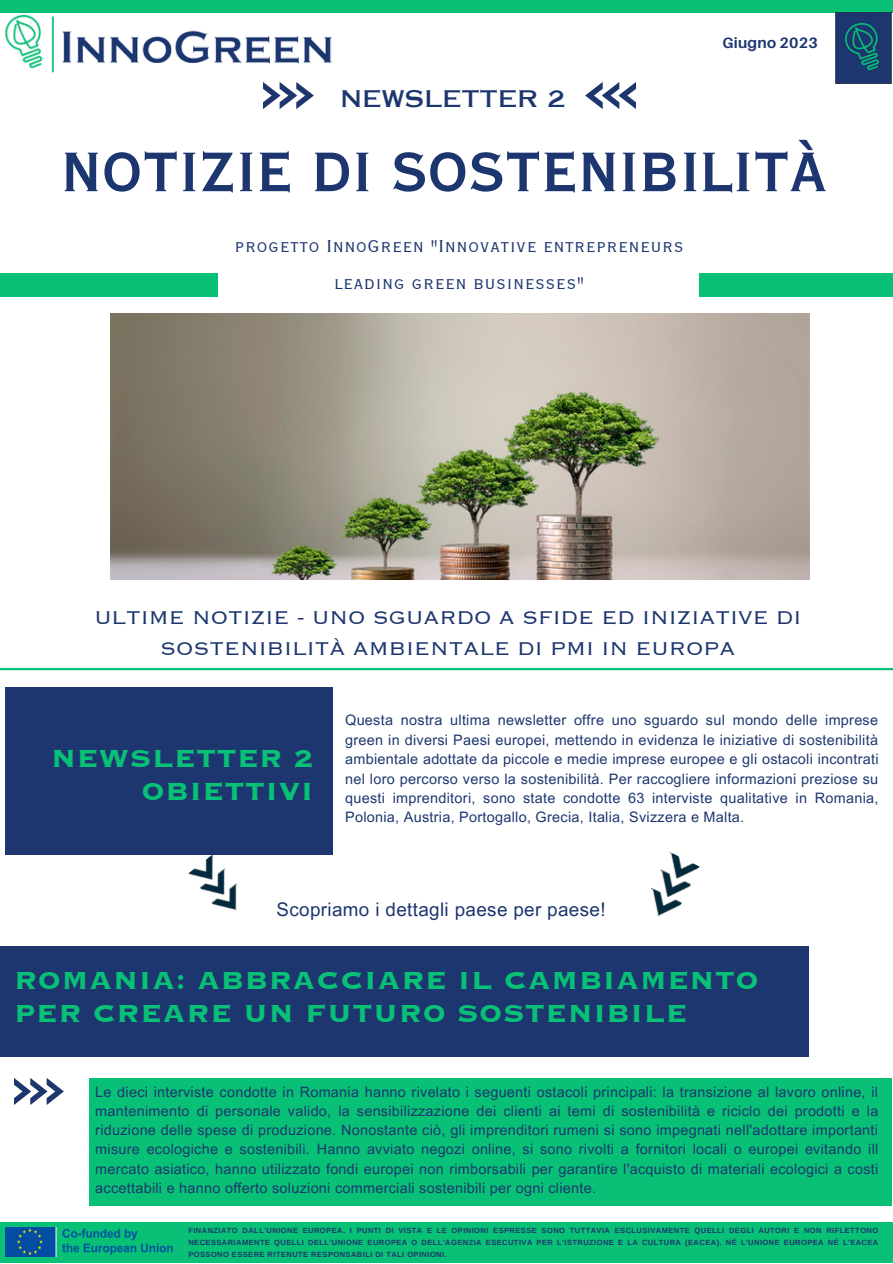
<style>
.page{position:relative;width:893px;height:1264px;background:#fff}
.page>*{position:absolute;margin:0;border:0;box-sizing:border-box;transform-origin:0 0}
.t1{font:73.2px "Copperplate Gothic LT Pro 30 BC";color:#1d366f}
.t2{font:32.1px/32.5px "Copperplate Gothic LT Pro 33 BC";letter-spacing:.025em;color:#08c076;text-align:right}
.t3{font:31.95px/32.5px "Copperplate Gothic LT Pro 33 BC";letter-spacing:.025em;color:#08c076}
.t4{font:24px/30.3px "Copperplate Gothic LT Pro 32 BC";color:#1d366f;text-align:center}
.t5{font:22.8px "Copperplate Gothic LT Pro 31 AB";letter-spacing:.015em;color:#1d366f}
.t6{font:22.5px/37px "Copperplate Gothic LT Pro 29 BC";letter-spacing:.015em;color:#1d366f;text-align:center}
.t7{font:18.75px "Arial MT Pro";letter-spacing:.02em;color:#1d366f}
.t8{font:700 15px "Aileron";letter-spacing:.015em;color:#1d366f}
.t9{font:14.4px/19.5px "Arial MT Pro";letter-spacing:.02em;color:#1d366f;text-align:justify}
.t10{font:700 7.5px/11.9px "Arimo";letter-spacing:.06em;color:#1d366f;text-align:justify}
</style>
<div class="page">
<div style="left:5px;top:687px;width:327px;height:167px;background:#1d366f"></div>
<img style="left:110px;top:314px;width:699px;height:265px">
<div style="left:0;top:274px;width:218px;height:23px;background:#08c076"></div>
<div style="left:699px;top:274px;width:193px;height:23px;background:#08c076"></div>
<div style="left:0;top:946px;width:809px;height:110px;background:#1d366f"></div>
<img style="left:651px;top:852px;width:48px;height:65px">
<img style="left:188px;top:854px;width:61px;height:57px">
<img style="left:264px;top:83px;width:49px;height:26px">
<img style="left:585px;top:83px;width:50px;height:26px">
<div style="left:0;top:0;width:892px;height:12px;background:#08c076"></div>
<div style="left:0;top:1221px;width:892px;height:41px;background:#08c076"></div>
<hr style="left:0;top:668px;width:892px;height:2px;background:#08c076">
<img style="left:835px;top:12px;width:56px;height:71px">
<img style="left:5px;top:16px;width:327px;height:56px">
<img style="left:5px;top:1227px;width:168px;height:29px">
<div style="left:89px;top:1078px;width:802px;height:127px;background:#08c076"></div>
<img style="left:14px;top:1078px;width:50px;height:26px">
<p class="t8" style="left:722px;top:34px;width:97px">Giugno 2023</p>
<p class="t5" style="left:340px;top:90px;width:226px">NEWSLETTER 2</p>
<p class="t1" style="left:61px;top:138px;width:767px">NOTIZIE DI SOSTENIBILITÀ</p>
<p class="t6" style="left:235px;top:228px;width:450px">progetto InnoGreen "Innovative entrepreneurs leading green businesses"</p>
<p class="t4" style="left:94px;top:603px;width:708px">ULTIME NOTIZIE - UNO SGUARDO A SFIDE ED INIZIATIVE DI<br>SOSTENIBILITÀ AMBIENTALE DI PMI IN EUROPA</p>
<p class="t2" style="left:51px;top:743px;width:264px">NEWSLETTER 2<br>OBIETTIVI</p>
<p class="t9" style="left:345px;top:712px;width:535px">Questa nostra ultima newsletter offre uno sguardo sul mondo delle imprese green in diversi Paesi europei, mettendo in evidenza le iniziative di sostenibilità ambientale adottate da piccole e medie imprese europee e gli ostacoli incontrati nel loro percorso verso la sostenibilità. Per raccogliere informazioni preziose su questi imprenditori, sono state condotte 63 interviste qualitative in Romania, Polonia, Austria, Portogallo, Grecia, Italia, Svizzera e Malta.</p>
<p class="t7" style="left:276px;top:902px;width:330px">Scopriamo i dettagli paese per paese!</p>
<p class="t3" style="left:14px;top:965px;width:746px">ROMANIA: ABBRACCIARE IL CAMBIAMENTO<br>PER CREARE UN FUTURO SOSTENIBILE</p>
<p class="t9" style="left:95px;top:1084px;width:784px;line-height:19px">Le dieci interviste condotte in Romania hanno rivelato i seguenti ostacoli principali: la transizione al lavoro online, il mantenimento di personale valido, la sensibilizzazione dei clienti ai temi di sostenibilità e riciclo dei prodotti e la riduzione delle spese di produzione. Nonostante ciò, gli imprenditori rumeni si sono impegnati nell'adottare importanti misure ecologiche e sostenibili. Hanno avviato negozi online, si sono rivolti a fornitori locali o europei evitando ill mercato asiatico, hanno utilizzato fondi europei non rimborsabili per garantire l'acquisto di materiali ecologici a costi accettabili e hanno offerto soluzioni commerciali sostenibili per ogni cliente.</p>
<p class="t10" style="left:188px;top:1224px;width:691px">FINANZIATO DALL'UNIONE EUROPEA. I PUNTI DI VISTA E LE OPINIONI ESPRESSE SONO TUTTAVIA ESCLUSIVAMENTE QUELLI DEGLI AUTORI E NON RIFLETTONO NECESSARIAMENTE QUELLI DELL'UNIONE EUROPEA O DELL'AGENZIA ESECUTIVA PER L'ISTRUZIONE E LA CULTURA (EACEA). NÉ L'UNIONE EUROPEA NÉ L'EACEA POSSONO ESSERE RITENUTE RESPONSABILI DI TALI OPINIONI.</p>
</div>
